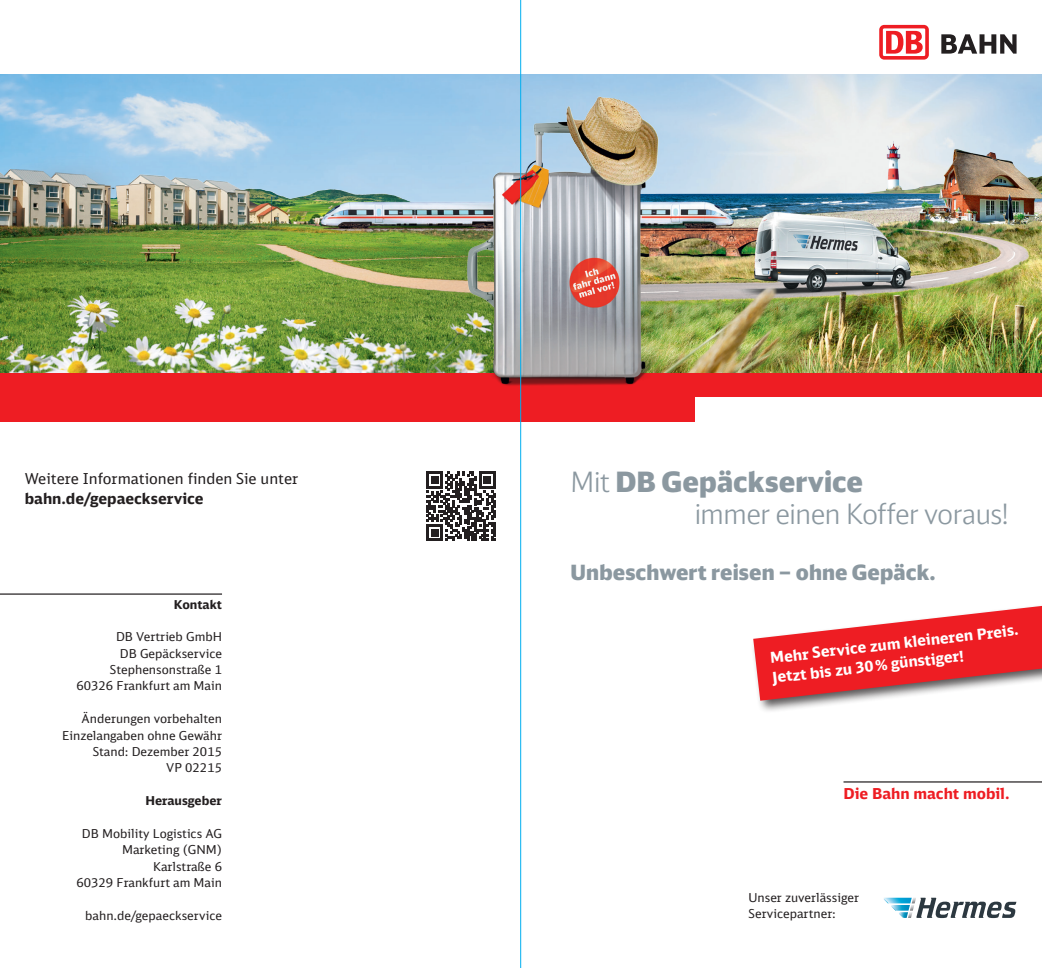
<style>
.page{position:relative;width:1042px;height:968px;background:#fff}
.page>*{position:absolute;margin:0;border:0;box-sizing:border-box;transform-origin:0 0}
.t1{font:300 28px/32.2px "DB Head";letter-spacing:-.01em;color:#8b98a0}
.t2{font:900 21px "DB Head";letter-spacing:.005em;color:#8b98a0}
.t3{font:700 15.05px/20.1px "DB Sans";color:#fff}
.t4{font:15.05px "DB Sans";color:#231f20}
.t5{font:700 15.05px "DB Sans";color:#231f20}
.t6{font:700 15.05px "DB Sans";color:#ee1d23}
.t7{font:12.25px/16.4px "DB Sans";color:#231f20;text-align:right}
.t8{font:700 12.25px "DB Sans";color:#231f20}
.s1{font-weight:900}
</style>
<div class="page">
<div style="left:0;top:372px;width:694px;height:50px;background:#ee1d23"></div>
<div style="left:521px;top:372px;width:521px;height:25px;background:#ee1d23"></div>
<hr style="left:0;top:593px;width:222px;height:1px;background:#231f20">
<img style="left:0;top:74px;width:1042px;height:299px">
<svg style="left:884px;top:897px;width:132px;height:20px"></svg>
<div style="left:879px;top:25px;width:50px;height:35px;background:#ee1d23;border-radius:5px"></div>
<div style="left:883px;top:28px;width:42px;height:28px;background:#fff"></div>
<svg style="left:886px;top:31px;width:36px;height:23px"></svg>
<svg style="left:941px;top:34px;width:75px;height:20px"></svg>
<svg style="left:426px;top:471px;width:70px;height:70px"></svg>
<img style="left:451px;top:79px;width:236px;height:315px">
<div style="left:751px;top:596px;width:291px;height:117px;background:#231f20;opacity:.75"></div>
<svg style="left:753px;top:599px;width:289px;height:101px"></svg>
<hr style="left:843px;top:781px;width:199px;height:1px;background:#231f20">
<hr style="left:520px;top:0;width:1px;height:967px;background:#00aeef">
<p class="t4" style="left:25px;top:469px;width:275px">Weitere Informationen finden Sie unter</p>
<p class="t5" style="left:25px;top:488px;width:180px">bahn.de/gepaeckservice</p>
<p class="t8" style="left:174px;top:596px;width:50px">Kontakt</p>
<p class="t7" style="left:76px;top:628px;width:147px">DB Vertrieb GmbH<br>DB Gepäckservice<br>Stephensonstraße 1<br>60326 Frankfurt am Main</p>
<p class="t7" style="left:62px;top:710px;width:161px">Änderungen vorbehalten<br>Einzelangaben ohne Gewähr<br>Stand: Dezember 2015<br>VP 02215</p>
<p class="t8" style="left:146px;top:792px;width:78px">Herausgeber</p>
<p class="t7" style="left:76px;top:824px;width:147px">DB Mobility Logistics AG<br>Marketing (GNM)<br>Karlstraße 6<br>60329 Frankfurt am Main</p>
<p class="t7" style="left:85px;top:906px;width:138px">bahn.de/gepaeckservice</p>
<h1 class="t1" style="left:695px;top:465px;width:316px;text-indent:-124px">Mit <span class="s1">DB Gepäckservice<br></span>immer einen Koffer voraus!</h1>
<h2 class="t2" style="left:570px;top:558px;width:366px">Unbeschwert reisen – ohne Gepäck.</h2>
<p class="t3" style="left:769px;top:646px;width:251px;rotate:-6deg">Mehr Service zum kleineren Preis.<br>Jetzt bis zu 30% günstiger!</p>
<p class="t6" style="left:843px;top:783px;width:168px">Die Bahn macht mobil.</p>
<p class="t7" style="left:748px;top:888px;width:112px;text-align:left">Unser zuverlässiger<br>Servicepartner:</p>
</div>
